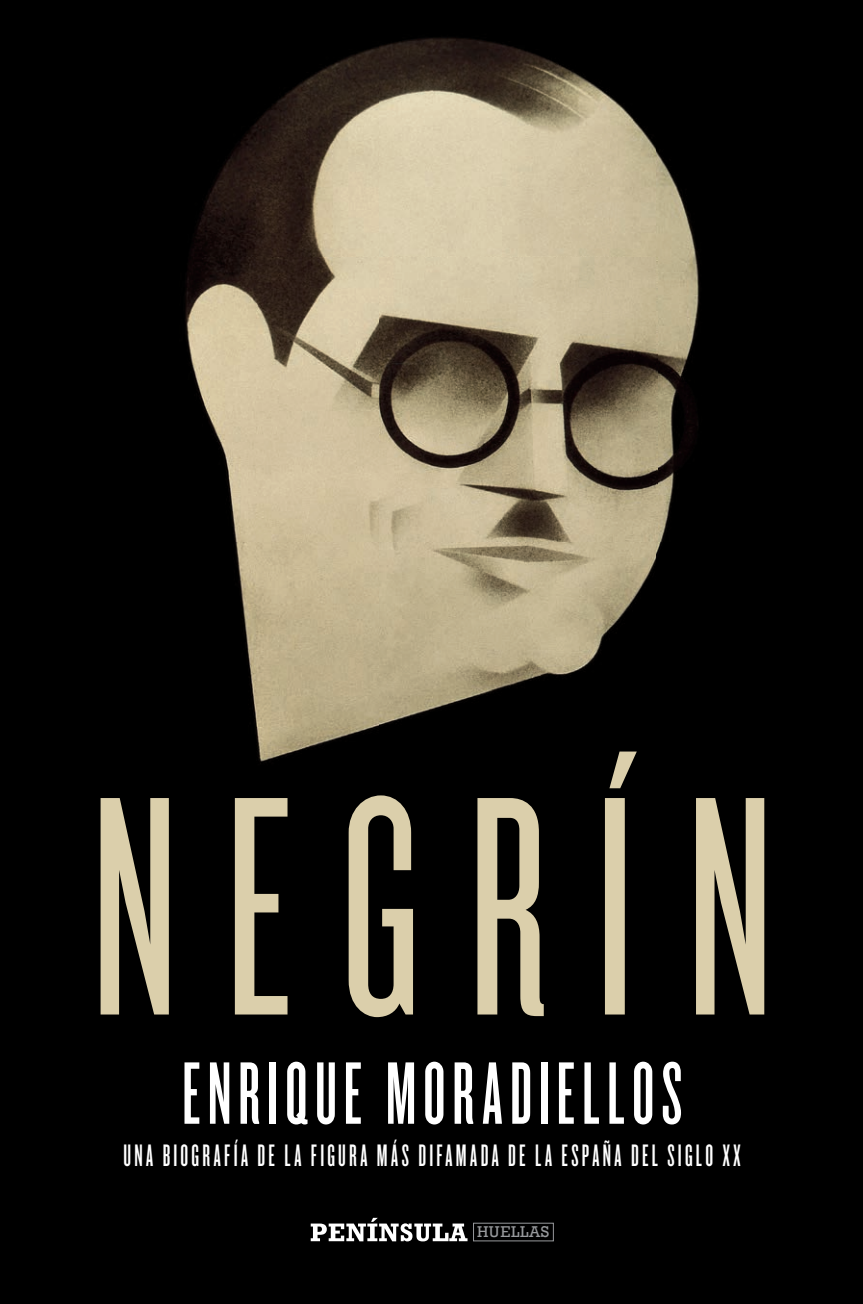
<style>
.page{position:relative;width:863px;height:1304px;background:#fff}
.page>*{position:absolute;margin:0;border:0;box-sizing:border-box;transform-origin:0 0}
.t1{font:325px "Knockout HTF26 Junior Flyweight";letter-spacing:.145em;color:#dbcfab}
.t2{font:92px "Knockout HTF46 Flyweight";letter-spacing:.075em;color:#fff}
.t3{font:32.2px "Knockout HTF46 Flyweight";letter-spacing:.105em;color:#fff}
.t4{font:16px "Rockwell";letter-spacing:.04em;color:#97999c}
</style>
<div class="page">
<div style="left:0;top:0;width:862px;height:1304px;background:#000"></div>
<img style="left:185px;top:37px;width:514px;height:725px">
<svg style="left:311px;top:1218px;width:156px;height:23px"></svg>
<div style="left:473px;top:1223px;width:81px;height:18px;border:1px solid #97999c"></div>
<h1 class="t1" style="left:92px;top:752px;width:682px">NEGRÍN</h1>
<h2 class="t2" style="left:182px;top:1048px;width:501px">ENRIQUE MORADIELLOS</h2>
<p class="t3" style="left:124px;top:1140px;width:618px">UNA BIOGRAFÍA DE LA FIGURA MÁS DIFAMADA DE LA ESPAÑA DEL SIGLO XX</p>
<p class="t4" style="left:477px;top:1223px;width:74px">HUELLAS</p>
</div>
